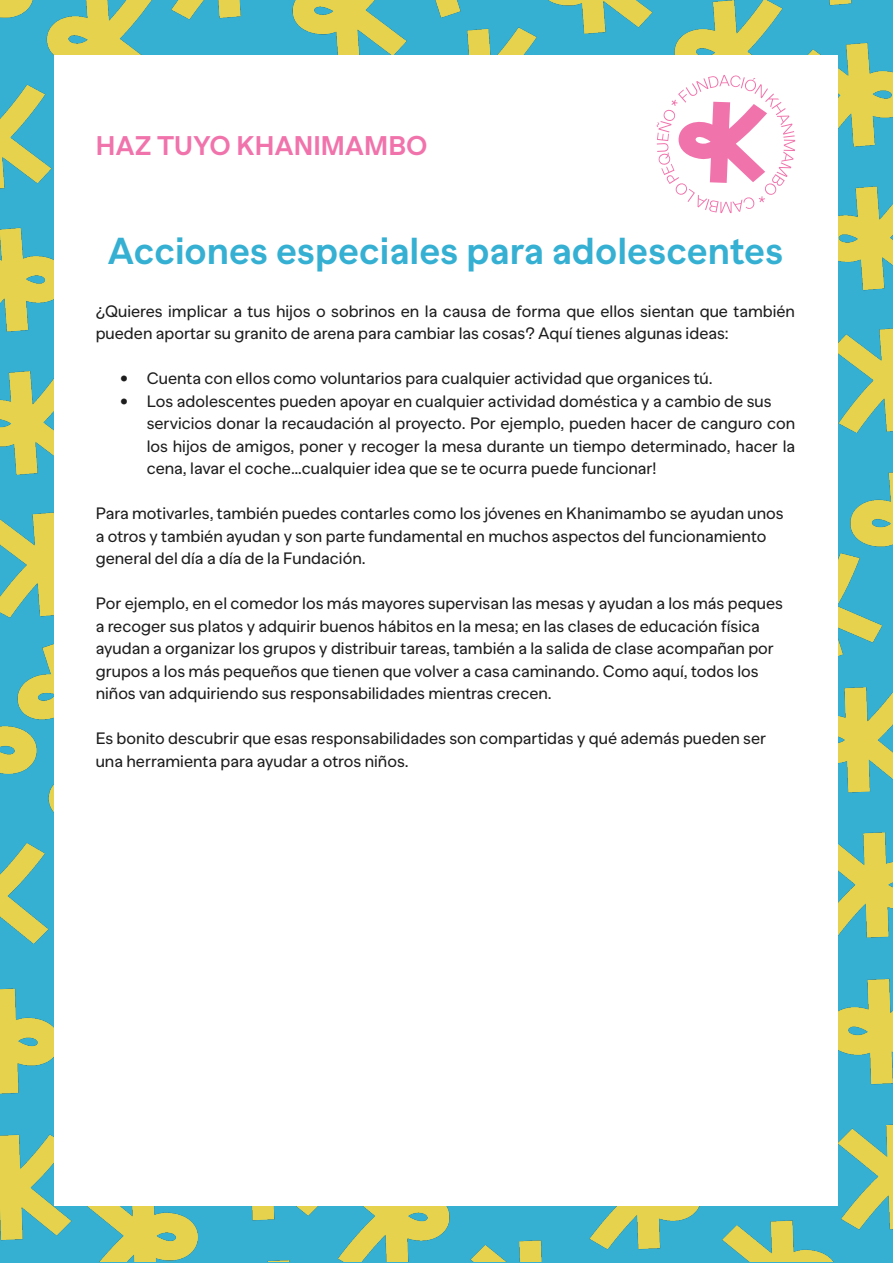
<style>
.page{position:relative;width:893px;height:1263px;background:#fff}
.page>*{position:absolute;margin:0;border:0;box-sizing:border-box;transform-origin:0 0}
.t1{font:700 37.5px "Banana Grotesk";color:#35b0d3}
.t2{font:700 27px "Banana Grotesk";color:#f173ac}
.t3{font:16.5px/22.5px "Banana Grotesk";color:#1c1d1c}
</style>
<div class="page">
<img style="left:0;top:0;width:893px;height:1261px">
<div style="left:54px;top:55px;width:783px;height:1150px;background:#fff"></div>
<svg style="left:656px;top:75px;width:139px;height:138px"></svg>
<p class="t2" style="left:96px;top:130px;width:333px">HAZ TUYO KHANIMAMBO</p>
<p class="t1" style="left:108px;top:229px;width:677px">Acciones especiales para adolescentes</p>
<p class="t3" style="left:96px;top:300px;width:701px">¿Quieres implicar a tus hijos o sobrinos en la causa de forma que ellos sientan que también pueden aportar su granito de arena para cambiar las cosas? Aquí tienes algunas ideas:</p>
<p class="t3" style="left:120px;top:368px;width:594px">• Cuenta con ellos como voluntarios para cualquier actividad que organices tú.</p>
<p class="t3" style="left:120px;top:390px;width:653px">• Los adolescentes pueden apoyar en cualquier actividad doméstica y a cambio de sus</p>
<p class="t3" style="left:147px;top:413px;width:650px;text-align:justify">servicios donar la recaudación al proyecto. Por ejemplo, pueden hacer de canguro con los hijos de amigos, poner y recoger la mesa durante un tiempo determinado, hacer la cena, lavar el coche…cualquier idea que se te ocurra puede funcionar!</p>
<p class="t3" style="left:96px;top:503px;width:690px">Para motivarles, también puedes contarles como los jóvenes en Khanimambo se ayudan unos</p>
<p class="t3" style="left:96px;top:525px;width:672px">a otros y también ayudan y son parte fundamental en muchos aspectos del funcionamiento</p>
<p class="t3" style="left:96px;top:548px;width:271px">general del día a día de la Fundación.</p>
<p class="t3" style="left:96px;top:593px;width:689px">Por ejemplo, en el comedor los más mayores supervisan las mesas y ayudan a los más peques</p>
<p class="t3" style="left:96px;top:615px;width:666px">a recoger sus platos y adquirir buenos hábitos en la mesa; en las clases de educación física</p>
<p class="t3" style="left:96px;top:638px;width:680px">ayudan a organizar los grupos y distribuir tareas, también a la salida de clase acompañan por</p>
<p class="t3" style="left:96px;top:660px;width:664px">grupos a los más pequeños que tienen que volver a casa caminando. Como aquí, todos los</p>
<p class="t3" style="left:96px;top:683px;width:458px">niños van adquiriendo sus responsabilidades mientras crecen.</p>
<p class="t3" style="left:96px;top:728px;width:672px">Es bonito descubrir que esas responsabilidades son compartidas y qué además pueden ser</p>
<p class="t3" style="left:96px;top:750px;width:315px">una herramienta para ayudar a otros niños.</p>
</div>
